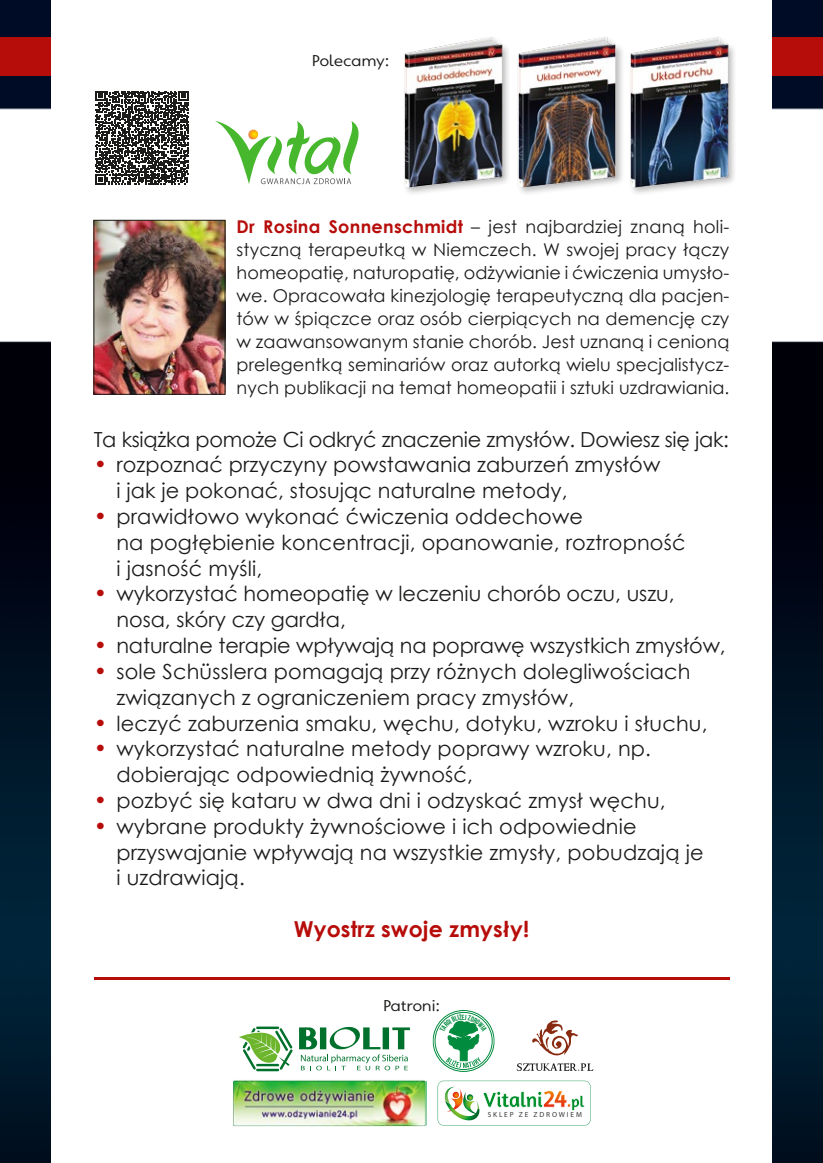
<style>
.page{position:relative;width:823px;height:1163px;background:#fff}
.page>*{position:absolute;margin:0;border:0;box-sizing:border-box;transform-origin:0 0}
.t1{font:700 22px "Century Gothic";letter-spacing:.005em;color:#b70d0a}
.t2{font:20.8px/25.8px "Century Gothic";letter-spacing:.01em;color:#1c1c1b}
.t3{font:20.8px "Century Gothic";letter-spacing:-.015em;color:#1c1c1b}
.t4{font:17.6px/23px "Century Gothic";letter-spacing:.005em;color:#1c1c1b;text-align:justify}
.t5{font:16px "Quell Linear";letter-spacing:.01em;color:#1c1c1b}
.t6{font:7.4px "Myriad Pro";letter-spacing:.25em;color:#363636}
.s1{font-weight:700;color:#b70d0a}
.s2{font-size:22px;color:#b70d0a}
</style>
<div class="page">
<img style="left:0;top:0;width:822px;height:1162px">
<div style="left:0;top:37px;width:822px;height:38px;background:#b70d0a"></div>
<div style="left:51px;top:0;width:720px;height:1162px;background:#fff"></div>
<svg style="left:215px;top:121px;width:144px;height:63px"></svg>
<hr style="left:94px;top:977px;width:635px;height:2px;background:#b70d0a">
<img style="left:404px;top:37px;width:86px;height:157px">
<img style="left:490px;top:37px;width:112px;height:157px">
<img style="left:602px;top:37px;width:132px;height:157px">
<img style="left:96px;top:222px;width:127px;height:170px">
<div style="left:94px;top:220px;width:131px;height:174px;border:1px solid #1c1c1b"></div>
<img style="left:233px;top:1080px;width:193px;height:46px">
<svg style="left:437px;top:1080px;width:153px;height:45px"></svg>
<svg style="left:299px;top:1026px;width:110px;height:44px"></svg>
<svg style="left:239px;top:1026px;width:53px;height:45px"></svg>
<svg style="left:532px;top:1020px;width:45px;height:35px"></svg>
<svg style="left:516px;top:1063px;width:77px;height:7px"></svg>
<svg style="left:95px;top:91px;width:94px;height:94px"></svg>
<svg style="left:95px;top:91px;width:93px;height:93px"></svg>
<svg style="left:432px;top:1010px;width:62px;height:61px"></svg>
<p class="t5" style="left:312px;top:51px;width:78px">Polecamy:</p>
<p class="t4" style="left:236px;top:214px;width:494px"><span class="s1">Dr Rosina Sonnenschmidt</span> – jest najbardziej znaną holi&shy;styczną terapeutką w Niemczech. W swojej pracy łączy homeopatię, naturopatię, odżywianie i ćwiczenia umysło&shy;we. Opracowała kinezjologię terapeutyczną dla pacjen&shy;tów w śpiączce oraz osób cierpiących na demencję czy w zaawansowanym stanie chorób. Jest uznaną i cenioną prelegentką seminariów oraz autorką wielu specjalistycz&shy;nych publikacji na temat homeopatii i sztuki uzdrawiania.</p>
<p class="t3" style="left:94px;top:424px;width:636px">Ta książka pomoże Ci odkryć znaczenie zmysłów. Dowiesz się jak:</p>
<p class="t2" style="left:116px;top:451px;width:545px;text-indent:-23px"><span class="s2">•</span> rozpoznać przyczyny powstawania zaburzeń zmysłów i jak je pokonać, stosując naturalne metody,</p>
<p class="t2" style="left:116px;top:503px;width:570px;text-indent:-23px"><span class="s2">•</span> prawidłowo wykonać ćwiczenia oddechowe<br>na pogłębienie koncentracji, opanowanie, roztropność i jasność myśli,</p>
<p class="t2" style="left:116px;top:580px;width:559px;text-indent:-23px"><span class="s2">•</span> wykorzystać homeopatię w leczeniu chorób oczu, uszu, nosa, skóry czy gardła,</p>
<p class="t2" style="left:94px;top:632px;width:633px"><span class="s2">•</span> naturalne terapie wpływają na poprawę wszystkich zmysłów,</p>
<p class="t2" style="left:116px;top:658px;width:575px;text-indent:-23px"><span class="s2">•</span> sole Schüsslera pomagają przy różnych dolegliwościach związanych z ograniczeniem pracy zmysłów,</p>
<p class="t2" style="left:94px;top:709px;width:615px"><span class="s2">•</span> leczyć zaburzenia smaku, węchu, dotyku, wzroku i słuchu,</p>
<p class="t2" style="left:116px;top:735px;width:536px;text-indent:-23px"><span class="s2">•</span> wykorzystać naturalne metody poprawy wzroku, np. dobierając odpowiednią żywność,</p>
<p class="t2" style="left:94px;top:787px;width:573px"><span class="s2">•</span> pozbyć się kataru w dwa dni i odzyskać zmysł węchu,</p>
<p class="t2" style="left:116px;top:812px;width:588px;text-indent:-23px"><span class="s2">•</span> wybrane produkty żywnościowe i ich odpowiednie przyswajanie wpływają na wszystkie zmysły, pobudzają je i uzdrawiają.</p>
<p class="t1" style="left:294px;top:912px;width:236px">Wyostrz swoje zmysły!</p>
<p class="t5" style="left:383px;top:995px;width:58px">Patroni:</p>
<p class="t6" style="left:487px;top:1109px;width:96px">SKLEP ZE ZDROWIEM</p>
</div>
